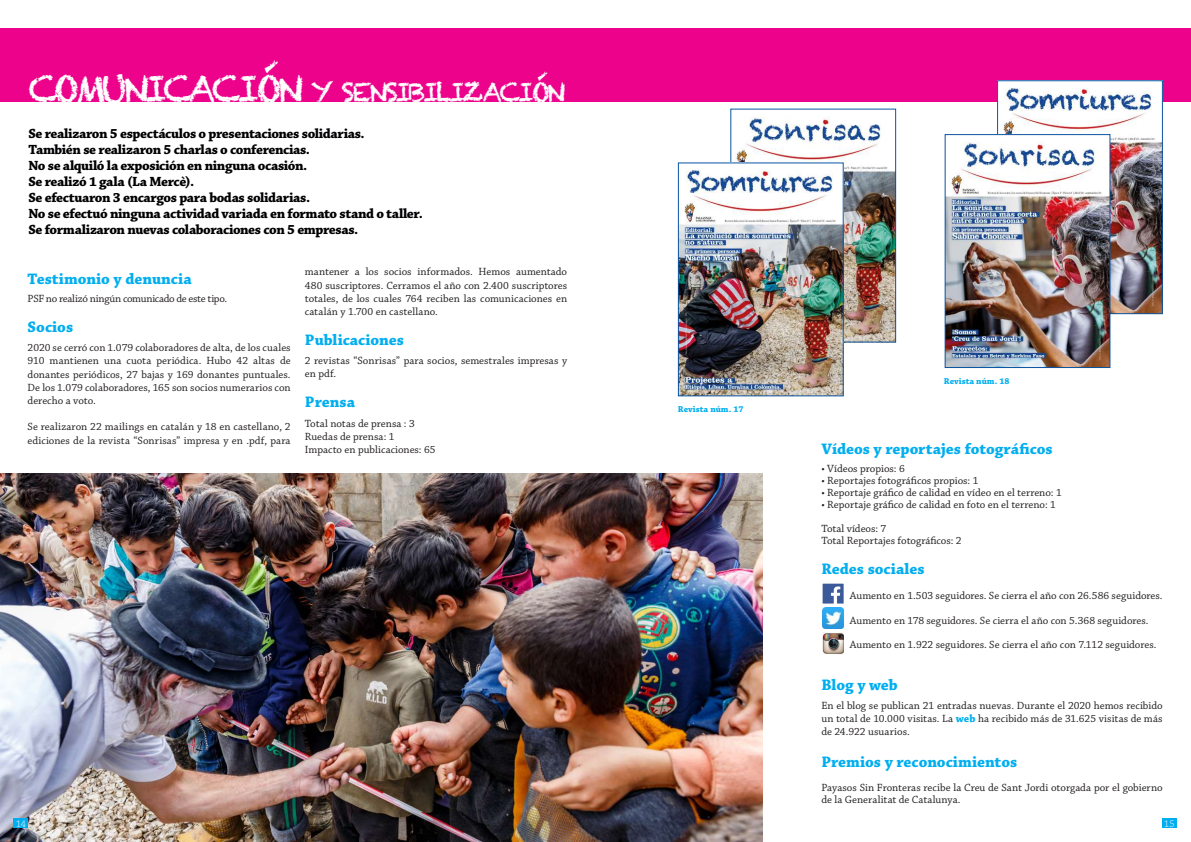
<style>
.page{position:relative;width:1191px;height:842px;background:#fff}
.page>*{position:absolute;margin:0;border:0;box-sizing:border-box;transform-origin:0 0}
.t1{font:26px "Chalkduster";letter-spacing:-.1em;color:#fff}
.t2{font:700 16px "Chaparral Pro";letter-spacing:.005em;color:#00aeef}
.t3{font:700 14px/16px "Chaparral Pro";letter-spacing:-.025em;color:#000103}
.t4{font:11px/13.2px "Chaparral Pro";color:#231f20}
.t5{font:11px "Chaparral Pro";letter-spacing:-.03em;color:#231f20}
.t6{font:300 10px "Chaparral Pro";color:#fff}
.t7{font:700 9px "Chaparral Pro";letter-spacing:.005em;color:#00aeef}
.s1{font-size:36px}
.s2{font-weight:700;color:#00aeef}
</style>
<div class="page">
<img style="left:0;top:473px;width:762px;height:369px">
<img style="left:823px;top:608px;width:20px;height:20px">
<img style="left:823px;top:583px;width:20px;height:21px">
<img style="left:823px;top:632px;width:20px;height:22px">
<div style="left:0;top:28px;width:1191px;height:73px;background:#ed028c"></div>
<img style="left:999px;top:83px;width:161px;height:229px">
<img style="left:947px;top:136px;width:161px;height:230px">
<div style="left:945px;top:134px;width:165px;height:234px;border:1px solid #0a54a0"></div>
<img style="left:732px;top:117px;width:162px;height:223px">
<div style="left:730px;top:109px;width:166px;height:233px;border:1px solid #0a54a0"></div>
<img style="left:680px;top:165px;width:161px;height:229px">
<div style="left:678px;top:163px;width:165px;height:233px;border:1px solid #0a54a0"></div>
<div style="left:13px;top:818px;width:15px;height:10px;background:#00aeef"></div>
<div style="left:1162px;top:818px;width:14px;height:10px;background:#00aeef"></div>
<h1 class="t1" style="left:28px;top:77px;width:538px"><span class="s1">COMUNICACIÓN</span> Y SENSIBILIZACIÓN</h1>
<p class="t3" style="left:28px;top:126px;width:396px">Se realizaron 5 espectáculos o presentaciones solidarias.<br>También se realizaron 5 charlas o conferencias.<br>No se alquiló la exposición en ninguna ocasión.<br>Se realizó 1 gala (La Mercè).<br>Se efectuaron 3 encargos para bodas solidarias.<br>No se efectuó ninguna actividad variada en formato stand o taller.<br>Se formalizaron nuevas colaboraciones con 5 empresas.</p>
<h2 class="t2" style="left:28px;top:269px;width:166px">Testimonio y denuncia</h2>
<p class="t5" style="left:28px;top:292px;width:201px">PSF no realizó ningún comunicado de este tipo.</p>
<h2 class="t2" style="left:28px;top:317px;width:47px">Socios</h2>
<p class="t4" style="left:28px;top:342px;width:264px;text-align:justify">2020 se cerró con 1.079 colaboradores de alta, de los cuales 910 mantienen una cuota periódica. Hubo 42 altas de donantes periódicos, 27 bajas y 169 donantes puntuales.<br>De los 1.079 colaboradores, 165 son socios numerarios con derecho a voto.</p>
<p class="t4" style="left:28px;top:421px;width:264px">Se realizaron 22 mailings en catalán y 18 en castellano, 2 ediciones de la revista “Sonrisas” impresa y en .pdf, para</p>
<p class="t4" style="left:305px;top:266px;width:264px;text-align:justify">mantener a los socios informados. Hemos aumentado 480 suscriptores. Cerramos el año con 2.400 suscriptores totales, de los cuales 764 reciben las comunicaciones en catalán y 1.700 en castellano.</p>
<h2 class="t2" style="left:305px;top:330px;width:101px">Publicaciones</h2>
<p class="t4" style="left:305px;top:354px;width:264px">2 revistas “Sonrisas” para socios, semestrales impresas y en pdf.</p>
<h2 class="t2" style="left:305px;top:393px;width:52px">Prensa</h2>
<p class="t4" style="left:305px;top:417px;width:132px">Total notas de prensa : 3<br>Ruedas de prensa: 1<br>Impacto en publicaciones: 65</p>
<p class="t7" style="left:678px;top:404px;width:67px">Revista núm. 17</p>
<p class="t7" style="left:944px;top:375px;width:67px">Revista núm. 18</p>
<h2 class="t2" style="left:821px;top:439px;width:233px">Vídeos y reportajes fotográficos</h2>
<p class="t4" style="left:821px;top:462px;width:85px">• Vídeos propios: 6</p>
<p class="t4" style="left:821px;top:474px;width:159px">• Reportajes fotográficos propios: 1</p>
<p class="t4" style="left:821px;top:486px;width:242px">• Reportaje gráfico de calidad en vídeo en el terreno: 1</p>
<p class="t4" style="left:821px;top:493px;width:236px;line-height:24px">• Reportaje gráfico de calidad en foto en el terreno: 1<br>Total vídeos: 7</p>
<p class="t4" style="left:821px;top:534px;width:142px">Total Reportajes fotográficos: 2</p>
<h2 class="t2" style="left:821px;top:559px;width:105px">Redes sociales</h2>
<p class="t4" style="left:849px;top:589px;width:314px">Aumento en 1.503 seguidores. Se cierra el año con 26.586 seguidores.</p>
<p class="t4" style="left:849px;top:609px;width:308px;line-height:24px">Aumento en 178 seguidores. Se cierra el año con 5.368 seguidores.<br>Aumento en 1.922 seguidores. Se cierra el año con 7.112 seguidores.</p>
<h2 class="t2" style="left:821px;top:675px;width:78px">Blog y web</h2>
<p class="t4" style="left:821px;top:699px;width:343px;text-align:justify">En el blog se publican 21 entradas nuevas. Durante el 2020 hemos recibido un total de 10.000 visitas. La <span class="s2">web</span> ha recibido más de 31.625 visitas de más de 24.922 usuarios.</p>
<h2 class="t2" style="left:821px;top:752px;width:197px">Premios y reconocimientos</h2>
<p class="t4" style="left:821px;top:782px;width:343px;line-height:12px">Payasos Sin Fronteras recibe la Creu de Sant Jordi otorgada por el gobierno de la Generalitat de Catalunya.</p>
<p class="t6" style="left:16px;top:818px;width:11px">14</p>
<p class="t6" style="left:1164px;top:818px;width:12px">15</p>
</div>
